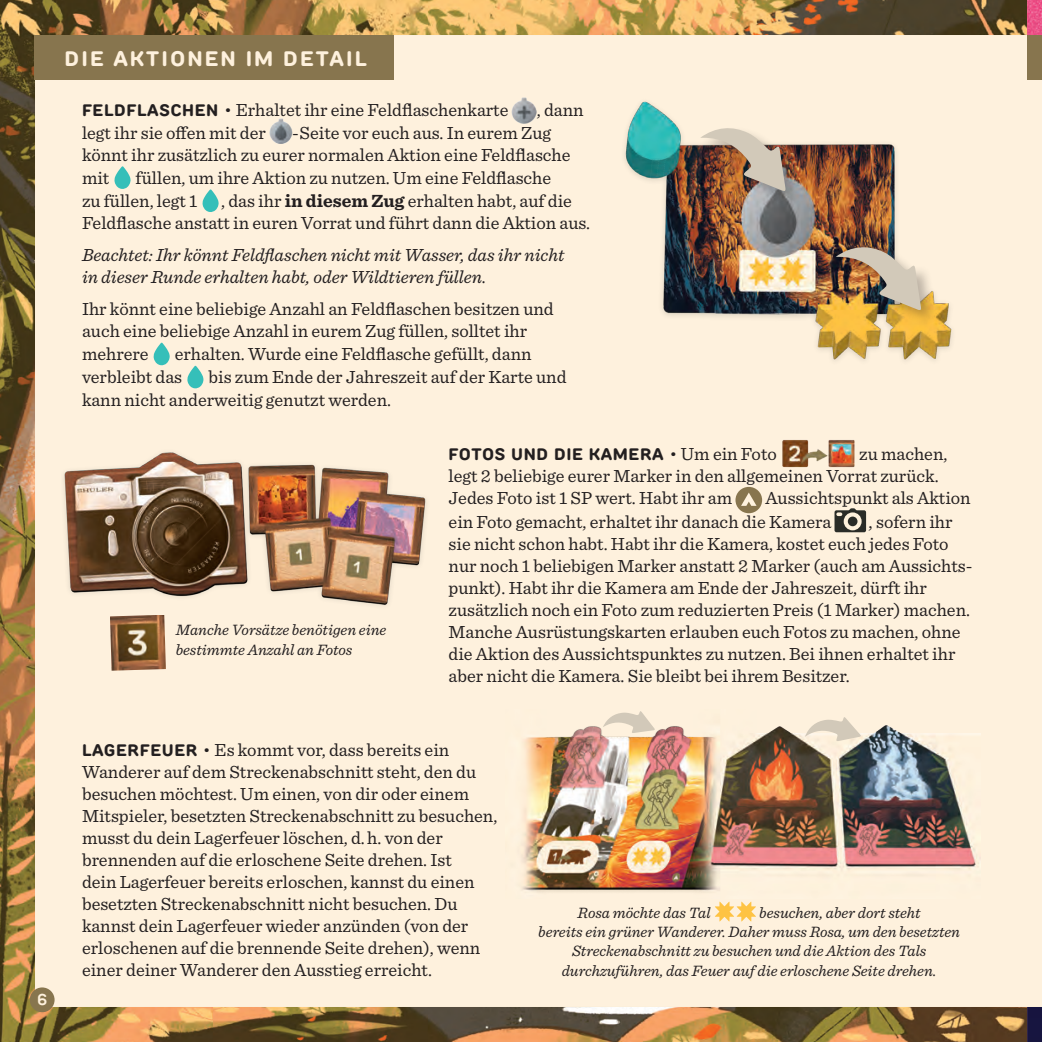
<style>
.page{position:relative;width:1042px;height:1042px;background:#fff}
.page>*{position:absolute;margin:0;border:0;box-sizing:border-box;transform-origin:0 0}
.t1{font:700 21px "TT Rounds Neue";letter-spacing:.1em;color:#fef1dd}
.t2{font:18.38px/22.1px "Sentinel";color:#231f20}
.t3{font:italic 18.38px/22.1px "Sentinel";color:#231f20}
.t4{font:700 16.62px "TT Rounds Neue";letter-spacing:.04em;color:#231f20}
.t5{font:italic 15.75px/19.2px "Sentinel";color:#231f20}
.t6{font:600 15.75px "TT Rounds Neue";color:#fef1dd}
.s1{font-family:"TT Rounds Neue";font-weight:700;font-size:16.62px}
.s2{font-weight:700}
.s3{font-family:"Sentinel";font-weight:400;font-size:18.38px}
.s4{font-size:19.25px}
</style>
<div class="page">
<img style="left:0;top:0;width:1027px;height:1042px">
<svg style="left:1027px;top:0;width:15px;height:1042px;background:#f5e3d4"></svg>
<img style="left:512px;top:98px;width:24px;height:25px">
<img style="left:269px;top:119px;width:23px;height:25px">
<svg style="left:114px;top:166px;width:17px;height:23px"></svg>
<svg style="left:202px;top:189px;width:17px;height:23px"></svg>
<svg style="left:153px;top:342px;width:17px;height:23px"></svg>
<svg style="left:187px;top:366px;width:16px;height:22px"></svg>
<img style="left:780px;top:438px;width:76px;height:29px">
<div style="left:735px;top:487px;width:27px;height:26px;background:#87754e;border-radius:50%"></div>
<svg style="left:741px;top:492px;width:15px;height:14px"></svg>
<svg style="left:834px;top:508px;width:32px;height:24px"></svg>
<div style="left:30px;top:987px;width:25px;height:25px;background:#87754e;border-radius:50%"></div>
<div style="left:35px;top:35px;width:359px;height:44px;background:#87754e"></div>
<div style="left:1027px;top:35px;width:15px;height:44px;background:#87754e"></div>
<img style="left:603px;top:94px;width:369px;height:278px">
<div style="left:700px;top:126px;width:102px;height:81px;background:#231f20;opacity:.3"></div>
<img style="left:700px;top:125px;width:86px;height:67px">
<div style="left:835px;top:245px;width:102px;height:81px;background:#231f20;opacity:.3"></div>
<img style="left:836px;top:244px;width:85px;height:67px">
<img style="left:505px;top:710px;width:475px;height:188px">
<svg style="left:805px;top:716px;width:56px;height:25px"></svg>
<svg style="left:603px;top:710px;width:52px;height:23px"></svg>
<img style="left:62px;top:446px;width:367px;height:165px">
<img style="left:110px;top:615px;width:56px;height:56px">
<svg style="left:715px;top:901px;width:41px;height:20px"></svg>
<p class="t1" style="left:64px;top:45px;width:304px">DIE AKTIONEN IM DETAIL</p>
<p class="t2" style="left:82px;top:98px;width:428px"><span class="s1">FELDFLASCHEN •</span> Erhaltet ihr eine Feldflaschenkarte</p>
<p class="t2" style="left:537px;top:98px;width:48px">, dann</p>
<p class="t2" style="left:82px;top:120px;width:185px">legt ihr sie offen mit der</p>
<p class="t2" style="left:82px;top:120px;width:490px;line-height:22.6px;text-indent:210px">-Seite vor euch aus. In eurem Zug könnt ihr zusätzlich zu eurer normalen Aktion eine Feldflasche mit</p>
<p class="t2" style="left:82px;top:165px;width:510px;line-height:22.6px;text-indent:54px">füllen, um ihre Aktion zu nutzen. Um eine Feldflasche<br>zu füllen, legt 1 , das ihr <span class="s2">in diesem Zug</span> erhalten habt, auf die<br>Feldflasche anstatt in euren Vorrat und führt dann die Aktion aus.</p>
<p class="t3" style="left:82px;top:242px;width:484px">Beachtet: Ihr könnt Feldflaschen nicht mit Wasser, das ihr nicht in dieser Runde erhalten habt, oder Wildtieren füllen.</p>
<p class="t2" style="left:82px;top:296px;width:473px;line-height:22.6px">Ihr könnt eine beliebige Anzahl an Feldflaschen besitzen und auch eine beliebige Anzahl in eurem Zug füllen, solltet ihr mehrere</p>
<p class="t2" style="left:82px;top:341px;width:451px;line-height:23.1px;text-indent:93px">erhalten. Wurde eine Feldflasche gefüllt, dann verbleibt das</p>
<p class="t2" style="left:82px;top:364px;width:486px;line-height:23.1px;text-indent:127px">bis zum Ende der Jahreszeit auf der Karte und kann nicht anderweitig genutzt werden.</p>
<p class="t4" style="left:448px;top:443px;width:330px">FOTOS UND DIE KAMERA • <span class="s3">Um ein Foto</span></p>
<p class="t2" style="left:448px;top:442px;width:500px;text-indent:411px">zu machen, legt 2 beliebige eurer Marker in den allgemeinen Vorrat zurück.<br>Jedes Foto ist 1 SP wert. Habt ihr am</p>
<p class="t2" style="left:448px;top:486px;width:523px;line-height:23.1px;text-indent:317px">Aussichtspunkt als Aktion ein Foto gemacht, erhaltet ihr danach die Kamera</p>
<p class="t2" style="left:448px;top:509px;width:523px;text-indent:420px"><span class="s4">,</span> sofern ihr sie nicht schon habt. Habt ihr die Kamera, kostet euch jedes Foto nur noch 1 beliebigen Marker anstatt 2 Marker (auch am Aussichts&shy;punkt). Habt ihr die Kamera am Ende der Jahreszeit, dürft ihr zusätzlich noch ein Foto zum reduzierten Preis (1 Marker) machen.<br>Manche Ausrüstungskarten erlauben euch Fotos zu machen, ohne die Aktion des Aussichtspunktes zu nutzen. Bei ihnen erhaltet ihr aber nicht die Kamera. Sie bleibt bei ihrem Besitzer.</p>
<p class="t5" style="left:176px;top:619px;width:212px">Manche Vorsätze benötigen eine bestimmte Anzahl an Fotos</p>
<p class="t6" style="left:37px;top:989px;width:12px">6</p>
<p class="t2" style="left:82px;top:737px;width:417px"><span class="s1">LAGERFEUER •</span> Es kommt vor, dass bereits ein Wanderer auf dem Streckenabschnitt steht, den du besuchen möchtest. Um einen, von dir oder einem Mitspieler, besetzten Streckenabschnitt zu besuchen, musst du dein Lagerfeuer löschen, d. h. von der brennenden auf die erloschene Seite drehen. Ist<br>dein Lagerfeuer bereits erloschen, kannst du einen besetzten Streckenabschnitt nicht besuchen. Du kannst dein Lagerfeuer wieder anzünden (von der erloschenen auf die brennende Seite drehen), wenn einer deiner Wanderer den Ausstieg erreicht.</p>
<p class="t5" style="left:577px;top:902px;width:135px">Rosa möchte das Tal</p>
<p class="t5" style="left:759px;top:902px;width:163px">besuchen, aber dort steht</p>
<p class="t5" style="left:538px;top:921px;width:423px">bereits ein grüner Wanderer. Daher muss Rosa, um den besetzten</p>
<p class="t5" style="left:572px;top:940px;width:356px">Streckenabschnitt zu besuchen und die Aktion des Tals</p>
<p class="t5" style="left:562px;top:960px;width:376px">durchzuführen, das Feuer auf die erloschene Seite drehen.</p>
</div>
